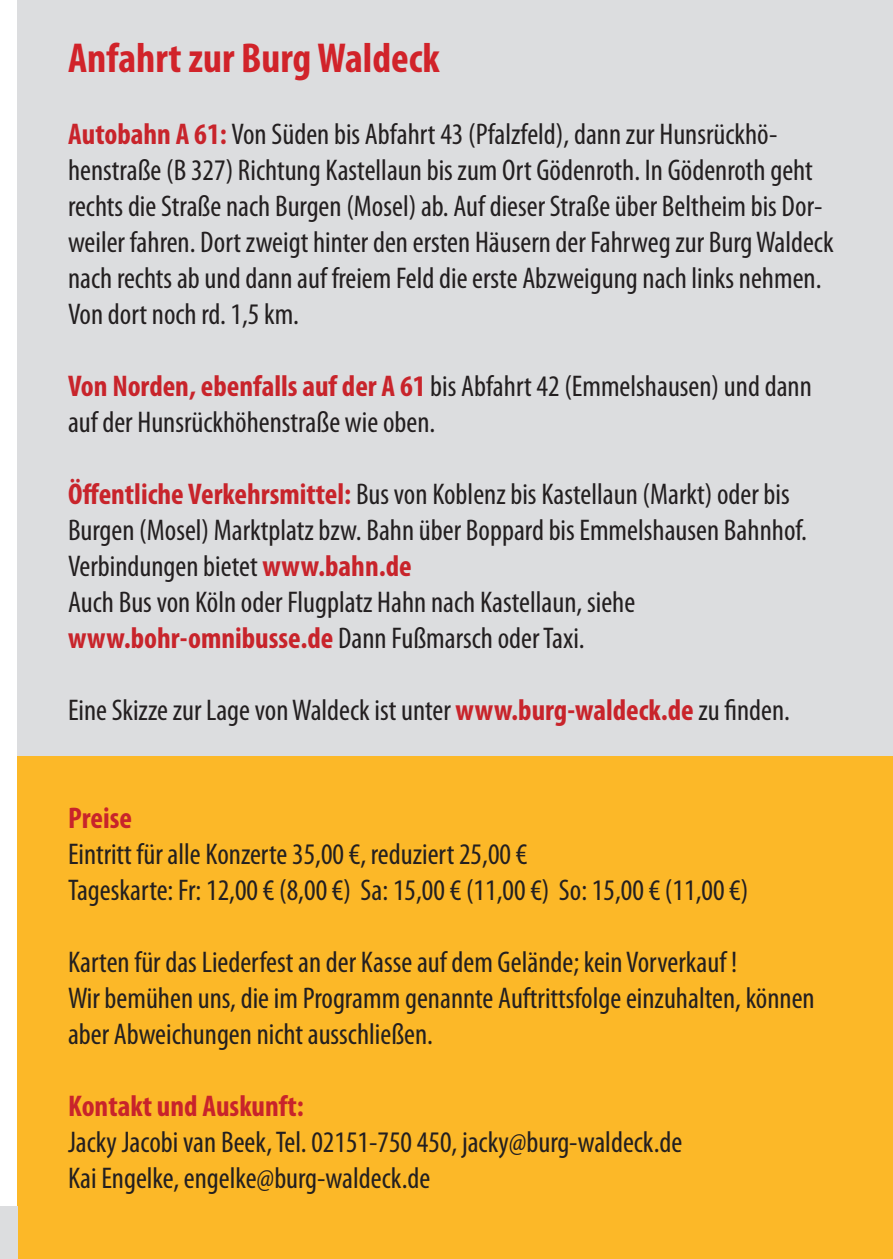
<style>
.page{position:relative;width:893px;height:1259px;background:#fff}
.page>*{position:absolute;margin:0;border:0;box-sizing:border-box;transform-origin:0 0}
.t1{font:700 condensed 42px "Myriad Pro";color:#d1232a}
.t2{font:condensed 30px/36px "Myriad Pro";color:#231f20}
.t3{font:700 condensed 30px "Myriad Pro";color:#c8242b}
.s1{font-weight:700;color:#c8242b}
</style>
<div class="page">
<div style="left:17px;top:0;width:876px;height:1259px;background:#dcdddf"></div>
<div style="left:17px;top:756px;width:876px;height:503px;background:#fcb828"></div>
<div style="left:0;top:1206px;width:17px;height:53px;background:#dcdddf"></div>
<h1 class="t1" style="left:68px;top:32px;width:373px">Anfahrt zur Burg Waldeck</h1>
<p class="t2" style="left:68px;top:116px;width:767px"><span class="s1">Autobahn A 61:</span> Von Süden bis Abfahrt 43 (Pfalzfeld), dann zur Hunsrückhö&shy;henstraße (B 327) Richtung Kastellaun bis zum Ort Gödenroth. In Gödenroth geht rechts die Straße nach Burgen (Mosel) ab. Auf dieser Straße über Beltheim bis Dor&shy;weiler fahren. Dort zweigt hinter den ersten Häusern der Fahrweg zur Burg Waldeck nach rechts ab und dann auf freiem Feld die erste Abzweigung nach links nehmen.<br>Von dort noch rd. 1,5 km.</p>
<p class="t2" style="left:68px;top:368px;width:745px"><span class="s1">Von Norden, ebenfalls auf der A 61</span> bis Abfahrt 42 (Emmelshausen) und dann auf der Hunsrückhöhenstraße wie oben.</p>
<p class="t2" style="left:68px;top:476px;width:741px"><span class="s1">Öffentliche Verkehrsmittel:</span> Bus von Koblenz bis Kastellaun (Markt) oder bis Burgen (Mosel) Marktplatz bzw. Bahn über Boppard bis Emmelshausen Bahnhof.<br>Verbindungen bietet <span class="s1">www.bahn.de<br></span>Auch Bus von Köln oder Flugplatz Hahn nach Kastellaun, siehe <span class="s1">www.bohr-omnibusse.de</span> Dann Fußmarsch oder Taxi.</p>
<p class="t2" style="left:68px;top:692px;width:723px">Eine Skizze zur Lage von Waldeck ist unter <span class="s1">www.burg-waldeck.de</span> zu finden.</p>
<p class="t3" style="left:68px;top:799px;width:65px">Preise</p>
<p class="t2" style="left:68px;top:836px;width:682px">Eintritt für alle Konzerte 35,00 €, reduziert 25,00 €<br>Tageskarte: Fr: 12,00 € (8,00 €) Sa: 15,00 € (11,00 €) So: 15,00 € (11,00 €)</p>
<p class="t2" style="left:68px;top:944px;width:748px">Karten für das Liederfest an der Kasse auf dem Gelände; kein Vorverkauf !<br>Wir bemühen uns, die im Programm genannte Auftrittsfolge einzuhalten, können aber Abweichungen nicht ausschließen.</p>
<p class="t3" style="left:68px;top:1087px;width:237px">Kontakt und Auskunft:</p>
<p class="t2" style="left:68px;top:1124px;width:616px">Jacky Jacobi van Beek, Tel. 02151-750 450, jacky@burg-waldeck.de<br>Kai Engelke, engelke@burg-waldeck.de</p>
</div>
